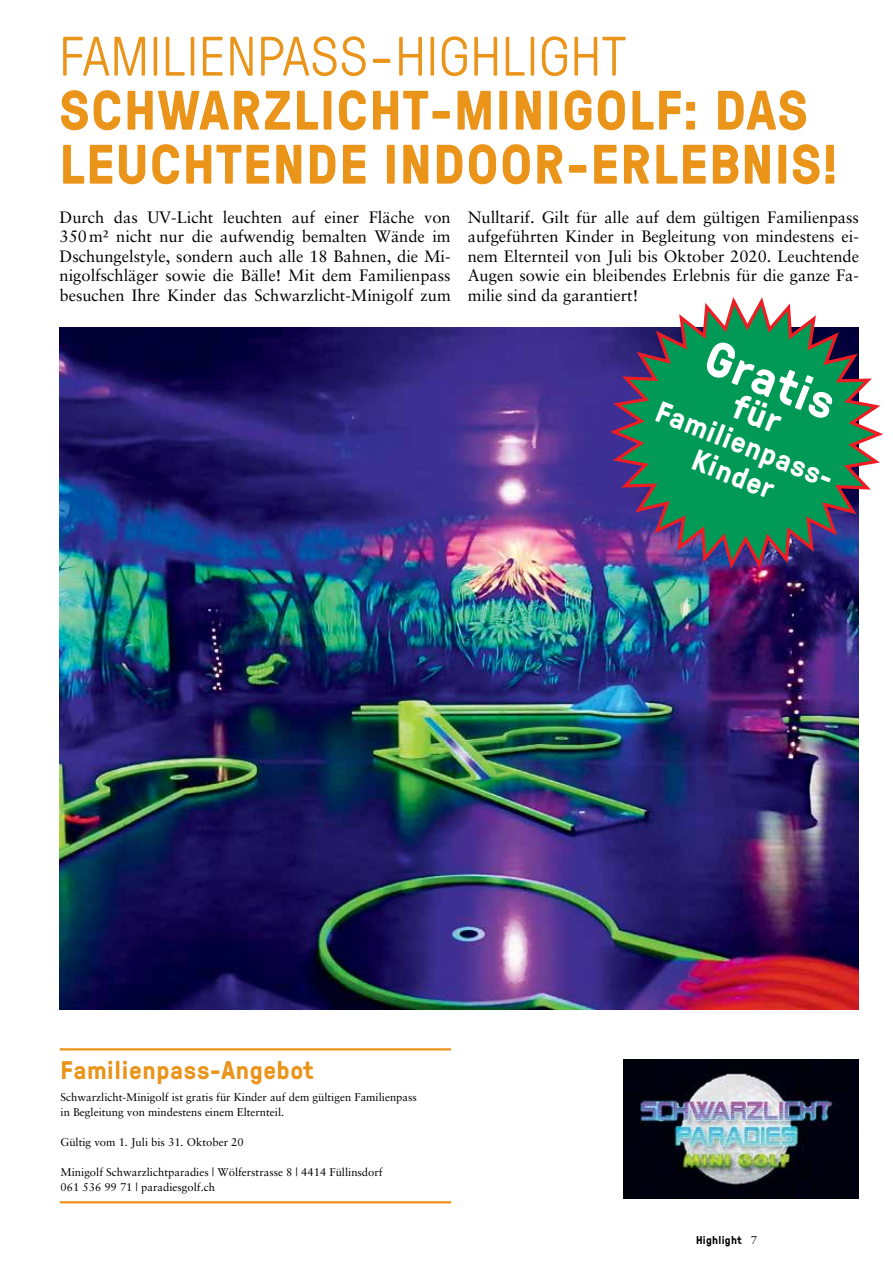
<style>
.page{position:relative;width:893px;height:1263px;background:#fff}
.page>*{position:absolute;margin:0;border:0;box-sizing:border-box;transform-origin:0 0}
.t1{font:700 55.5px/54px "GT Pressura";letter-spacing:.025em;color:#ea941a}
.t2{font:300 55.5px "GT Pressura";letter-spacing:.025em;color:#ea941a}
.t3{font:700 49.5px "GT Pressura";color:#fff}
.t4{font:700 30px "GT Pressura";color:#fff}
.t5{font:700 25.5px "GT Pressura";letter-spacing:.025em;color:#ea941a}
.t6{font:16.5px/19.5px "Sabon";color:#000;text-align:justify}
.t7{font:11.25px/15px "Sabon";color:#000}
.t8{font:700 11.25px "GT Pressura";letter-spacing:.025em;color:#000}
.s1{font-family:"Sabon";font-weight:400}
</style>
<div class="page">
<hr style="left:60px;top:1201px;width:391px;height:2px;background:#ea941a">
<hr style="left:60px;top:1048px;width:391px;height:2px;background:#ea941a">
<img style="left:60px;top:327px;width:799px;height:683px">
<svg style="left:606px;top:297px;width:277px;height:276px"></svg>
<img style="left:623px;top:1059px;width:236px;height:140px">
<div style="left:730px;top:392px;width:52px;height:42px;background:#009a56"></div>
<h1 class="t2" style="left:60px;top:17px;width:568px">FAMILIENPASS-HIGHLIGHT</h1>
<h1 class="t1" style="left:60px;top:81px;width:779px">SCHWARZLICHT-MINIGOLF: DAS<br>LEUCHTENDE INDOOR-ERLEBNIS!</h1>
<p class="t6" style="left:60px;top:207px;width:393px">Durch das UV-Licht leuchten auf einer Fläche von 350m² nicht nur die aufwendig bemalten Wände im Dschungelstyle, sondern auch alle 18 Bahnen, die Mi&shy;nigolfschläger sowie die Bälle! Mit dem Familienpass besuchen Ihre Kinder das Schwarzlicht-Minigolf zum</p>
<p class="t6" style="left:468px;top:207px;width:393px">Nulltarif. Gilt für alle auf dem gültigen Familienpass aufgeführten Kinder in Begleitung von mindestens ei&shy;nem Elternteil von Juli bis Oktober 2020. Leuchtende Augen sowie ein bleibendes Erlebnis für die ganze Fa&shy;milie sind da garantiert!</p>
<h2 class="t3" style="left:720px;top:322px;width:137px;rotate:21deg">Gratis</h2>
<h3 class="t4" style="left:665px;top:390px;width:190px;rotate:21deg">Familienpass-</h3>
<h3 class="t4" style="left:701px;top:438px;width:87px;rotate:21deg">Kinder</h3>
<h3 class="t5" style="left:61px;top:1051px;width:254px">Familienpass-Angebot</h3>
<p class="t7" style="left:61px;top:1089px;width:358px">Schwarzlicht-Minigolf ist gratis für Kinder auf dem gültigen Familienpass in Begleitung von mindestens einem Elternteil.</p>
<p class="t7" style="left:61px;top:1134px;width:185px">Gültig vom 1. Juli bis 31. Oktober 20</p>
<p class="t7" style="left:61px;top:1164px;width:323px">Minigolf Schwarzlichtparadies | Wölferstrasse 8 | 4414 Füllinsdorf<br>061 536 99 71 | paradiesgolf.ch</p>
<p class="t8" style="left:696px;top:1231px;width:62px">Highlight <span class="s1">7</span></p>
</div>
